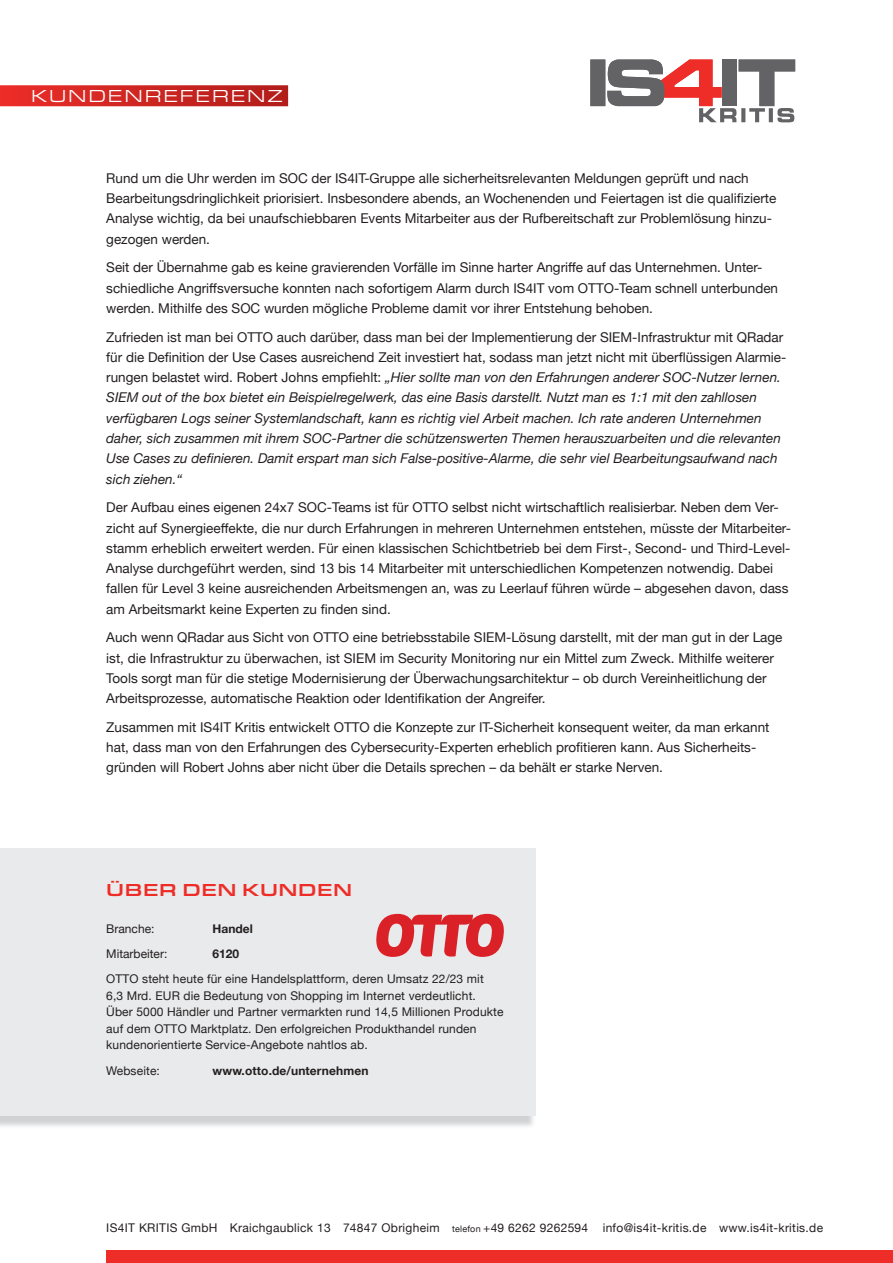
<style>
.page{position:relative;width:893px;height:1263px;background:#fff}
.page>*{position:absolute;margin:0;border:0;box-sizing:border-box;transform-origin:0 0}
.t1{font:18px "Eurostile Ext";letter-spacing:.1em;color:#fff}
.t2{font:500 18px "Eurostile Ext";letter-spacing:.03em;color:#ee2d28}
.t3{font:13.5px/20.2px "Helvetica Neue";color:#231f20}
.t4{font:italic 13.5px/20.2px "Helvetica Neue";color:#231f20}
.t5{font:12px/16.5px "Helvetica Neue";letter-spacing:.01em;color:#231f20}
.t6{font:700 12px "Helvetica Neue";letter-spacing:.01em;color:#231f20}
.s1{font-style:normal}
.s2{font-size:9px}
</style>
<div class="page">
<div style="left:590px;top:60px;width:15px;height:46px;background:#636366"></div>
<svg style="left:607px;top:60px;width:188px;height:62px"></svg>
<div style="left:106px;top:1250px;width:787px;height:13px;background:#ee2d28"></div>
<div style="left:0;top:85px;width:288px;height:21px;background:linear-gradient(to right,#eb2d28,#b11d1a)"></div>
<div style="left:0;top:848px;width:536px;height:268px;background:#e9eaeb"></div>
<svg style="left:376px;top:914px;width:128px;height:43px"></svg>
<h1 class="t1" style="left:31px;top:83px;width:253px">KUNDENREFERENZ</h1>
<p class="t3" style="left:106px;top:169px;width:672px">Rund um die Uhr werden im SOC der IS4IT-Gruppe alle sicherheitsrelevanten Meldungen geprüft und nach Bearbeitungsdringlichkeit priorisiert. Insbesondere abends, an Wochenenden und Feiertagen ist die qualifizierte Analyse wichtig, da bei unaufschiebbaren Events Mitarbeiter aus der Rufbereitschaft zur Problemlösung hinzu&shy;gezogen werden.</p>
<p class="t3" style="left:106px;top:258px;width:673px">Seit der Übernahme gab es keine gravierenden Vorfälle im Sinne harter Angriffe auf das Unternehmen. Unter&shy;schiedliche Angriffsversuche konnten nach sofortigem Alarm durch IS4IT vom OTTO-Team schnell unterbunden werden. Mithilfe des SOC wurden mögliche Probleme damit vor ihrer Entstehung behoben.</p>
<p class="t4" style="left:106px;top:328px;width:682px"><span class="s1">Zufrieden ist man bei OTTO auch darüber, dass man bei der Implementierung der SIEM-Infrastruktur mit QRadar für die Definition der Use Cases ausreichend Zeit investiert hat, sodass man jetzt nicht mit überflüssigen Alarmie&shy;rungen belastet wird. Robert Johns empfiehlt:</span> „Hier sollte man von den Erfahrungen anderer SOC-Nutzer lernen.<br>SIEM out of the box bietet ein Beispielregelwerk, das eine Basis darstellt. Nutzt man es 1:1 mit den zahllosen verfügbaren Logs seiner Systemlandschaft, kann es richtig viel Arbeit machen. Ich rate anderen Unternehmen daher, sich zusammen mit ihrem SOC-Partner die schützenswerten Themen herauszuarbeiten und die relevanten Use Cases zu definieren. Damit erspart man sich False-positive-Alarme, die sehr viel Bearbeitungsaufwand nach sich ziehen.“</p>
<p class="t3" style="left:106px;top:498px;width:686px">Der Aufbau eines eigenen 24x7 SOC-Teams ist für OTTO selbst nicht wirtschaftlich realisierbar. Neben dem Ver&shy;zicht auf Synergieeffekte, die nur durch Erfahrungen in mehreren Unternehmen entstehen, müsste der Mitarbeiter&shy;stamm erheblich erweitert werden. Für einen klassischen Schichtbetrieb bei dem First-, Second- und Third-Level-Analyse durchgeführt werden, sind 13 bis 14 Mitarbeiter mit unterschiedlichen Kompetenzen notwendig. Dabei fallen für Level 3 keine ausreichenden Arbeitsmengen an, was zu Leerlauf führen würde – abgesehen davon, dass am Arbeitsmarkt keine Experten zu finden sind.</p>
<p class="t3" style="left:106px;top:628px;width:678px">Auch wenn QRadar aus Sicht von OTTO eine betriebsstabile SIEM-Lösung darstellt, mit der man gut in der Lage ist, die Infrastruktur zu überwachen, ist SIEM im Security Monitoring nur ein Mittel zum Zweck. Mithilfe weiterer Tools sorgt man für die stetige Modernisierung der Überwachungsarchitektur – ob durch Vereinheitlichung der Arbeitsprozesse, automatische Reaktion oder Identifikation der Angreifer.</p>
<p class="t3" style="left:106px;top:718px;width:665px">Zusammen mit IS4IT Kritis entwickelt OTTO die Konzepte zur IT-Sicherheit konsequent weiter, da man erkannt hat, dass man von den Erfahrungen des Cybersecurity-Experten erheblich profitieren kann. Aus Sicherheits&shy;gründen will Robert Johns aber nicht über die Details sprechen – da behält er starke Nerven.</p>
<h1 class="t2" style="left:106px;top:877px;width:248px">ÜBER DEN KUNDEN</h1>
<p class="t5" style="left:106px;top:922px;width:50px">Branche:</p>
<p class="t6" style="left:213px;top:920px;width:42px">Handel</p>
<p class="t5" style="left:106px;top:947px;width:63px">Mitarbeiter:</p>
<p class="t6" style="left:213px;top:945px;width:28px">6120</p>
<p class="t5" style="left:106px;top:972px;width:399px">OTTO steht heute für eine Handelsplattform, deren Umsatz 22/23 mit 6,3 Mrd. EUR die Bedeutung von Shopping im Internet verdeutlicht.<br>Über 5000 Händler und Partner vermarkten rund 14,5 Millionen Produkte auf dem OTTO Marktplatz. Den erfolgreichen Produkthandel runden kundenorientierte Service-Angebote nahtlos ab.</p>
<p class="t5" style="left:106px;top:1063px;width:55px">Webseite:</p>
<p class="t6" style="left:213px;top:1061px;width:157px">www.otto.de/unternehmen</p>
<p class="t5" style="left:106px;top:1220px;width:718px">IS4IT KRITIS GmbH Kraichgaublick 13 74847 Obrigheim <span class="s2">telefon</span> +49 6262 9262594 info@is4it-kritis.de www.is4it-kritis.de</p>
</div>
